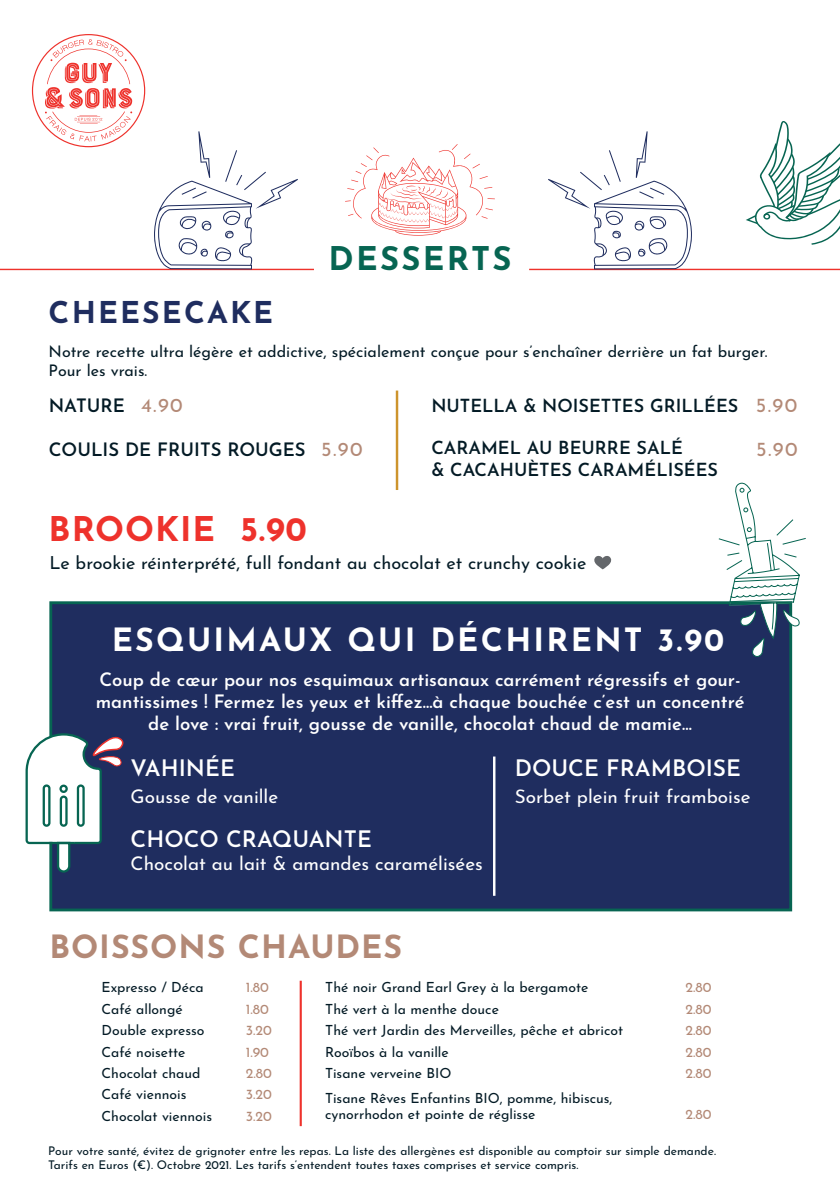
<style>
.page{position:relative;width:840px;height:1191px;background:#fff}
.page>*{position:absolute;margin:0;border:0;box-sizing:border-box;transform-origin:0 0}
.t1{font:700 34px "Josefin Sans";letter-spacing:.03em;color:#ee322c}
.t2{font:700 32.6px "Josefin Sans";letter-spacing:.07em;color:#076552}
.t3{font:700 32px "Josefin Sans";letter-spacing:.07em;color:#fff}
.t4{font:700 32px "Josefin Sans";letter-spacing:.03em;color:#b38976}
.t5{font:700 30px "Josefin Sans";letter-spacing:.07em;color:#1f2d5f}
.t6{font:600 22.6px "Josefin Sans";color:#fff}
.t7{font:20px "Josefin Sans";letter-spacing:.07em;color:#b38976}
.t8{font:18.8px "Josefin Sans";color:#fff}
.t9{font:600 18.4px/22.2px "Josefin Sans";color:#fff;text-align:center}
.t10{font:600 18.4px "Josefin Sans";color:#031a25}
.t11{font:600 18px/21.6px "Josefin Sans";color:#031a25}
.t12{font:18px "Josefin Sans";color:#031a25}
.t13{font:16px/19.2px "Josefin Sans";color:#031a25}
.t14{font:14px/16px "Josefin Sans";color:#031a25}
.t15{font:14px "Josefin Sans";color:#b38976}
.t16{font:12px/14.4px "Josefin Sans";color:#031a25}
</style>
<div class="page">
<svg style="left:345px;top:144px;width:149px;height:92px"></svg>
<div style="left:49px;top:601px;width:742px;height:310px;background:#1f2d5f;border:3px solid #076552"></div>
<svg style="left:717px;top:482px;width:89px;height:175px"></svg>
<svg style="left:32px;top:34px;width:113px;height:113px"></svg>
<svg style="left:25px;top:732px;width:98px;height:141px"></svg>
<hr style="left:492px;top:756px;width:3px;height:139px;background:#fff">
<hr style="left:395px;top:390px;width:3px;height:100px;background:#cd942d">
<hr style="left:299px;top:980px;width:2px;height:146px;background:#ee322c">
<hr style="left:529px;top:269px;width:310px;height:1px;background:#ee322c">
<hr style="left:0;top:269px;width:314px;height:1px;background:#ee322c">
<svg style="left:746px;top:121px;width:93px;height:124px"></svg>
<svg style="left:547px;top:131px;width:144px;height:138px"></svg>
<svg style="left:154px;top:131px;width:144px;height:138px"></svg>
<h3 class="t5" style="left:49px;top:286px;width:226px">CHEESECAKE</h3>
<h2 class="t2" style="left:328px;top:230px;width:184px">DESSERTS</h2>
<p class="t13" style="left:49px;top:339px;width:720px">Notre recette ultra légère et addictive, spécialement conçue pour s’enchaîner derrière un fat burger.<br>Pour les vrais.</p>
<h3 class="t10" style="left:49px;top:390px;width:78px">NATURE</h3>
<p class="t11" style="left:431px;top:392px;width:308px">NUTELLA &amp; NOISETTES GRILLÉES</p>
<h3 class="t10" style="left:49px;top:434px;width:258px">COULIS DE FRUITS ROUGES</h3>
<p class="t11" style="left:431px;top:435px;width:288px">CARAMEL AU BEURRE SALÉ<br>&amp; CACAHUÈTES CARAMÉLISÉES</p>
<h3 class="t7" style="left:141px;top:388px;width:43px">4.90</h3>
<h3 class="t7" style="left:755px;top:388px;width:43px">5.90</h3>
<h3 class="t7" style="left:321px;top:432px;width:43px">5.90</h3>
<h3 class="t7" style="left:755px;top:432px;width:43px">5.90</h3>
<h1 class="t1" style="left:49px;top:499px;width:260px">BROOKIE 5.90</h1>
<p class="t12" style="left:49px;top:547px;width:538px">Le brookie réinterprété, full fondant au chocolat et crunchy cookie</p>
<h3 class="t3" style="left:112px;top:611px;width:613px">ESQUIMAUX QUI DÉCHIRENT 3.90</h3>
<h3 class="t9" style="left:96px;top:666px;width:650px">Coup de cœur pour nos esquimaux artisanaux carrément régressifs et gour&shy;mantissimes ! Fermez les yeux et kiffez…à chaque bouchée c’est un concentré de love : vrai fruit, gousse de vanille, chocolat chaud de mamie…</h3>
<h3 class="t6" style="left:130px;top:749px;width:106px">VAHINÉE</h3>
<h3 class="t6" style="left:514px;top:749px;width:228px">DOUCE FRAMBOISE</h3>
<h3 class="t8" style="left:130px;top:781px;width:149px">Gousse de vanille</h3>
<h3 class="t6" style="left:130px;top:820px;width:243px">CHOCO CRAQUANTE</h3>
<h3 class="t8" style="left:130px;top:847px;width:353px">Chocolat au lait &amp; amandes caramélisées</h3>
<h3 class="t8" style="left:514px;top:780px;width:237px">Sorbet plein fruit framboise</h3>
<h3 class="t4" style="left:49px;top:918px;width:354px">BOISSONS CHAUDES</h3>
<p class="t14" style="left:325px;top:977px;width:264px">Thé noir Grand Earl Grey à la bergamote</p>
<p class="t15" style="left:685px;top:975px;width:28px">2.80</p>
<p class="t14" style="left:325px;top:999px;width:175px">Thé vert à la menthe douce</p>
<p class="t15" style="left:685px;top:997px;width:28px">2.80</p>
<p class="t14" style="left:325px;top:1020px;width:299px">Thé vert Jardin des Merveilles, pêche et abricot</p>
<p class="t15" style="left:685px;top:1018px;width:28px">2.80</p>
<p class="t14" style="left:325px;top:1042px;width:125px">Rooïbos à la vanille</p>
<p class="t15" style="left:685px;top:1040px;width:28px">2.80</p>
<p class="t14" style="left:325px;top:1063px;width:128px">Tisane verveine BIO</p>
<p class="t15" style="left:685px;top:1061px;width:28px">2.80</p>
<p class="t14" style="left:325px;top:1088px;width:288px">Tisane Rêves Enfantins BIO, pomme, hibiscus, cynorrhodon et pointe de réglisse</p>
<p class="t14" style="left:101px;top:977px;width:103px">Expresso / Déca</p>
<p class="t15" style="left:245px;top:975px;width:25px">1.80</p>
<p class="t14" style="left:101px;top:999px;width:83px">Café allongé</p>
<p class="t15" style="left:245px;top:997px;width:25px">1.80</p>
<p class="t14" style="left:101px;top:1020px;width:104px">Double expresso</p>
<p class="t15" style="left:245px;top:1018px;width:28px">3.20</p>
<p class="t14" style="left:101px;top:1042px;width:85px">Café noisette</p>
<p class="t15" style="left:245px;top:1040px;width:25px">1.90</p>
<p class="t14" style="left:101px;top:1063px;width:100px">Chocolat chaud</p>
<p class="t15" style="left:245px;top:1061px;width:28px">2.80</p>
<p class="t14" style="left:101px;top:1084px;width:86px">Café viennois</p>
<p class="t15" style="left:245px;top:1082px;width:28px">3.20</p>
<p class="t14" style="left:101px;top:1106px;width:112px">Chocolat viennois</p>
<p class="t15" style="left:245px;top:1104px;width:28px">3.20</p>
<p class="t15" style="left:685px;top:1102px;width:28px">2.80</p>
<p class="t16" style="left:48px;top:1141px;width:669px">Pour votre santé, évitez de grignoter entre les repas. La liste des allergènes est disponible au comptoir sur simple demande.<br>Tarifs en Euros (€). Octobre 2021. Les tarifs s’entendent toutes taxes comprises et service compris.</p>
</div>
